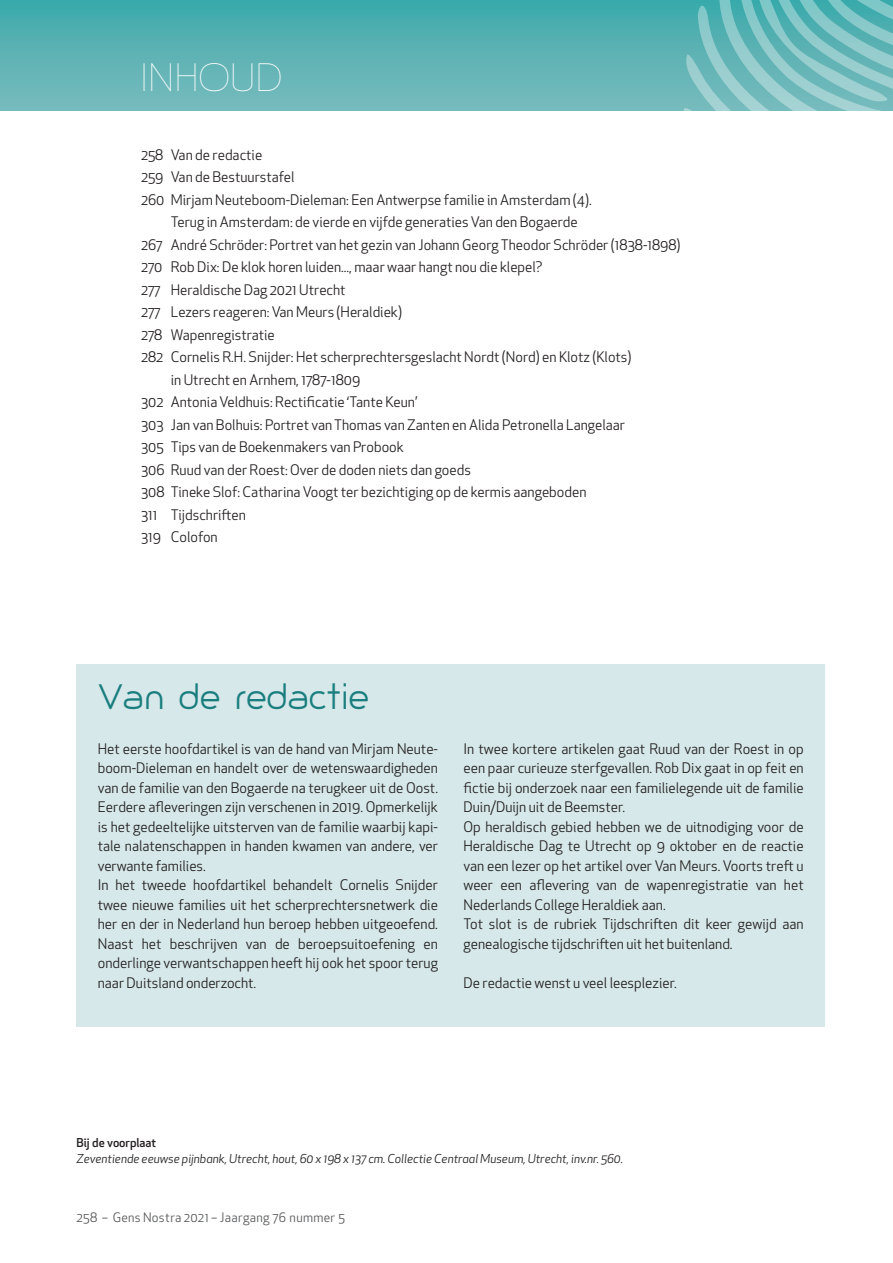
<style>
.page{position:relative;width:893px;height:1263px;background:#fff}
.page>*{position:absolute;margin:0;border:0;box-sizing:border-box;transform-origin:0 0}
.t1{font:100 37.5px "Giorgio";letter-spacing:.05em;color:#fff}
.t2{font:33px "Giorgio";color:#1a7e7f}
.t3{font:14.25px/19.5px "Apex New";color:#231f20}
.t4{font:12.75px "Apex New";letter-spacing:.025em;color:#57585a}
.t5{font:italic 12px "Apex New";color:#231f20}
.t6{font:500 12px "Apex New";color:#231f20}
</style>
<div class="page">
<div style="left:0;top:0;width:893px;height:111px;background:linear-gradient(to bottom,#3da9ab,#7bbbbd)"></div>
<svg style="left:683px;top:0;width:210px;height:111px;background:#75bebf"></svg>
<div style="left:77px;top:665px;width:748px;height:362px;background:#d6e8e9"></div>
<h1 class="t1" style="left:141px;top:55px;width:142px">INHOUD</h1>
<p class="t3" style="left:141px;top:145px;width:123px">258 Van de redactie</p>
<p class="t3" style="left:141px;top:167px;width:155px">259 Van de Bestuurstafel</p>
<p class="t3" style="left:141px;top:190px;width:452px">260 Mirjam Neuteboom-Dieleman: Een Antwerpse familie in Amsterdam (4).</p>
<p class="t3" style="left:171px;top:212px;width:408px">Terug in Amsterdam: de vierde en vijfde generaties Van den Bogaerde</p>
<p class="t3" style="left:141px;top:235px;width:541px">267 André Schröder: Portret van het gezin van Johann Georg Theodor Schröder (1838-1898)</p>
<p class="t3" style="left:141px;top:257px;width:403px">270 Rob Dix: De klok horen luiden..., maar waar hangt nou die klepel?</p>
<p class="t3" style="left:141px;top:280px;width:206px">277 Heraldische Dag 2021 Utrecht</p>
<p class="t3" style="left:141px;top:302px;width:263px">277 Lezers reageren: Van Meurs (Heraldiek)</p>
<p class="t3" style="left:141px;top:325px;width:135px">278 Wapenregistratie</p>
<p class="t3" style="left:141px;top:347px;width:492px">282 Cornelis R.H. Snijder: Het scherprechtersgeslacht Nordt (Nord) en Klotz (Klots)</p>
<p class="t3" style="left:171px;top:370px;width:191px">in Utrecht en Arnhem, 1787-1809</p>
<p class="t3" style="left:141px;top:392px;width:278px">302 Antonia Veldhuis: Rectificatie ‘Tante Keun’</p>
<p class="t3" style="left:141px;top:415px;width:486px">303 Jan van Bolhuis: Portret van Thomas van Zanten en Alida Petronella Langelaar</p>
<p class="t3" style="left:141px;top:437px;width:264px">305 Tips van de Boekenmakers van Probook</p>
<p class="t3" style="left:141px;top:460px;width:331px">306 Ruud van der Roest: Over de doden niets dan goeds</p>
<p class="t3" style="left:141px;top:482px;width:447px">308 Tineke Slof: Catharina Voogt ter bezichtiging op de kermis aangeboden</p>
<p class="t3" style="left:141px;top:505px;width:106px">311 Tijdschriften</p>
<p class="t3" style="left:141px;top:527px;width:78px">319 Colofon</p>
<h2 class="t2" style="left:98px;top:676px;width:273px">Van de redactie</h2>
<p class="t3" style="left:98px;top:739px;width:342px">Het eerste hoofdartikel is van de hand van Mirjam Neute&shy;boom-Dieleman en handelt over de wetenswaardigheden van de familie van den Bogaerde na terugkeer uit de Oost.<br>Eerdere afleveringen zijn verschenen in 2019. Opmerkelijk is het gedeeltelijke uitsterven van de familie waarbij kapi&shy;tale nalatenschappen in handen kwamen van andere, ver verwante families.<br>In het tweede hoofdartikel behandelt Cornelis Snijder twee nieuwe families uit het scherprechtersnetwerk die her en der in Nederland hun beroep hebben uitgeoefend.<br>Naast het beschrijven van de beroepsuitoefening en onderlinge verwantschappen heeft hij ook het spoor terug naar Duitsland onderzocht.</p>
<p class="t3" style="left:463px;top:739px;width:342px">In twee kortere artikelen gaat Ruud van der Roest in op een paar curieuze sterfgevallen. Rob Dix gaat in op feit en fictie bij onderzoek naar een familielegende uit de familie Duin/Duijn uit de Beemster.<br>Op heraldisch gebied hebben we de uitnodiging voor de Heraldische Dag te Utrecht op 9 oktober en de reactie van een lezer op het artikel over Van Meurs. Voorts treft u weer een aflevering van de wapenregistratie van het Nederlands College Heraldiek aan.<br>Tot slot is de rubriek Tijdschriften dit keer gewijd aan genealogische tijdschriften uit het buitenland.</p>
<p class="t3" style="left:463px;top:973px;width:215px">De redactie wenst u veel leesplezier.</p>
<p class="t6" style="left:77px;top:1134px;width:81px">Bij de voorplaat</p>
<p class="t5" style="left:77px;top:1151px;width:548px">Zeventiende eeuwse pijnbank, Utrecht, hout, 60 x 198 x 137 cm. Collectie Centraal Museum, Utrecht, inv.nr. 560.</p>
<p class="t4" style="left:77px;top:1209px;width:270px">258 – Gens Nostra 2021 – Jaargang 76 nummer 5</p>
</div>
